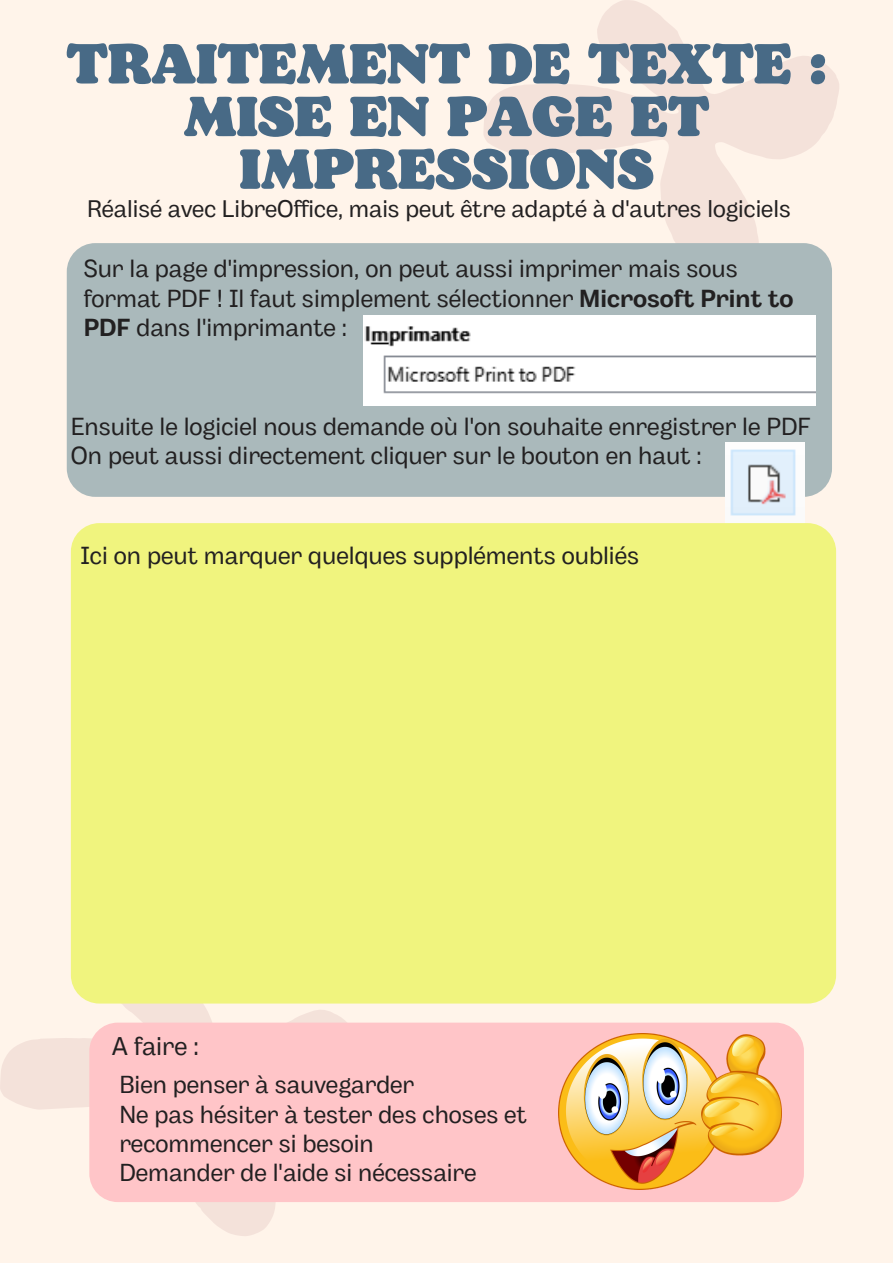
<style>
.page{position:relative;width:893px;height:1263px;background:#fff4ea}
.page>*{position:absolute;margin:0;border:0;box-sizing:border-box;transform-origin:0 0}
.t1{font:900 56.25px/52.7px "Bogart";color:#486a86;text-align:center}
.t2{font:25.58px "Body Grotesque";color:#222021}
.t3{font:24.6px/29.4px "Body Grotesque";color:#222021}
.t4{font:23.92px "Body Grotesque";color:#222021}
.s1{font-weight:700}
</style>
<div class="page">
<svg style="left:483px;top:0;width:356px;height:266px"></svg>
<svg style="left:0;top:954px;width:356px;height:282px"></svg>
<div style="left:89px;top:1022px;width:715px;height:180px;background:#ffc5c8;border-radius:28px"></div>
<img style="left:558px;top:1034px;width:223px;height:156px">
<div style="left:67px;top:243px;width:765px;height:254px;background:#aab9bb;border-radius:28px"></div>
<img style="left:364px;top:316px;width:451px;height:89px">
<img style="left:725px;top:442px;width:79px;height:81px">
<div style="left:71px;top:523px;width:765px;height:480px;background:#f0f47e;border-radius:28px"></div>
<h1 class="t1" style="left:66px;top:40px;width:762px">TRAITEMENT DE TEXTE :<br>MISE EN PAGE ET<br>IMPRESSIONS</h1>
<p class="t4" style="left:87px;top:194px;width:705px">Réalisé avec LibreOffice, mais peut être adapté à d'autres logiciels</p>
<p class="t3" style="left:84px;top:256px;width:711px">Sur la page d'impression, on peut aussi imprimer mais sous format PDF ! Il faut simplement sélectionner <span class="s1">Microsoft Print to<br>PDF</span> dans l'imprimante :</p>
<p class="t3" style="left:71px;top:413px;width:741px">Ensuite le logiciel nous demande où l'on souhaite enregistrer le PDF<br>On peut aussi directement cliquer sur le bouton en haut :</p>
<p class="t3" style="left:80px;top:542px;width:560px">Ici on peut marquer quelques suppléments oubliés</p>
<p class="t2" style="left:112px;top:1031px;width:88px">A faire :</p>
<p class="t3" style="left:119px;top:1072px;width:409px">Bien penser à sauvegarder<br>Ne pas hésiter à tester des choses et recommencer si besoin<br>Demander de l'aide si nécessaire</p>
</div>
